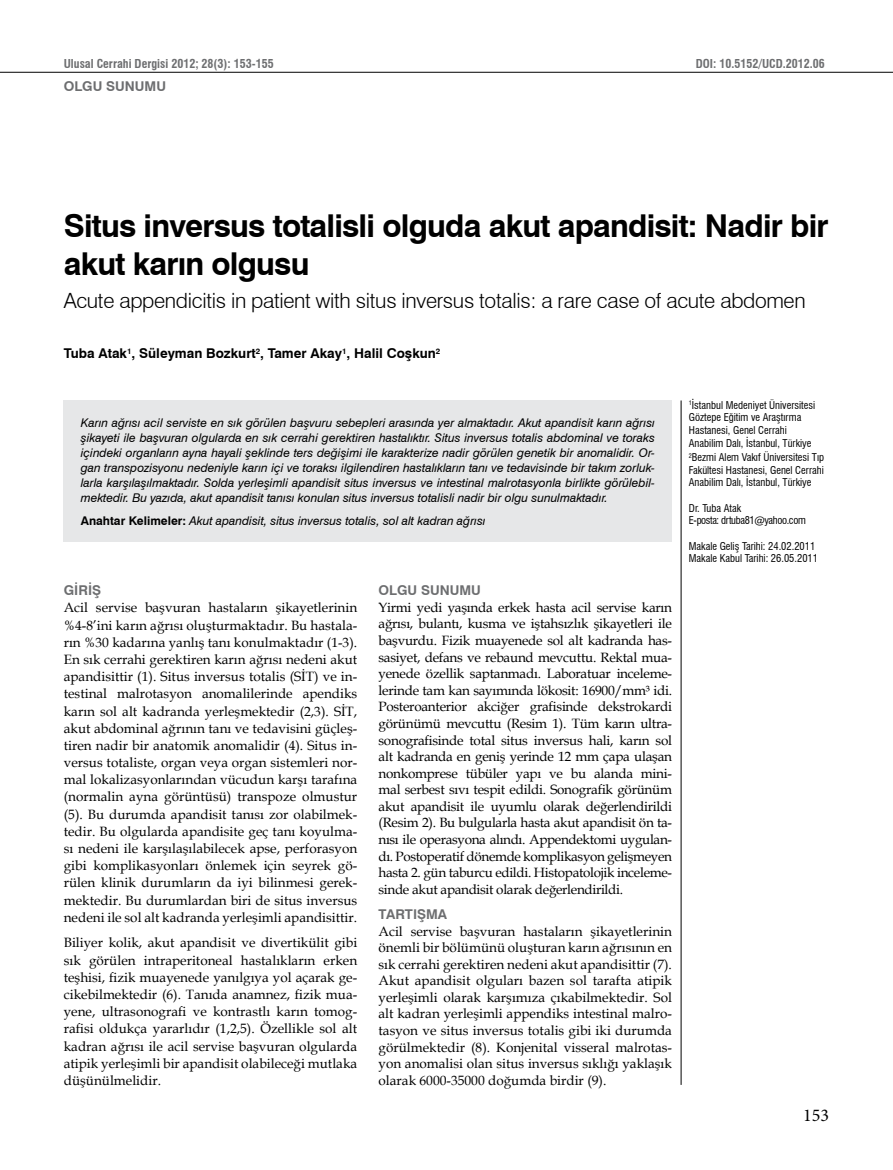
<style>
.page{position:relative;width:893px;height:1170px;background:#fff}
.page>*{position:absolute;margin:0;border:0;box-sizing:border-box;transform-origin:0 0}
.t1{font:700 31.5px/37.8px "Swiss 721 BT";letter-spacing:-.025em;color:#000}
.t2{font:300 21px "Swiss 721 BT";letter-spacing:-.015em;color:#000}
.t3{font:18px "Minion Pro";color:#000}
.t4{font:13.5px/17.1px "Book Antiqua";color:#000;text-align:justify}
.t5{font:700 13.5px "Swiss 721 BT";color:#000}
.t6{font:700 13.5px "Swiss 721 BT";color:#6d6e70}
.t7{font:italic 12px/15px "Swiss 721 BT";color:#000;text-align:justify}
.t8{font:700 condensed 12px "Swiss 721 BT";color:#6d6e70}
.t9{font:condensed 10.5px/12.6px "Swiss 721 BT";color:#000}
.t10{font:condensed 10.5px/12.6px "Swiss 721 BT";letter-spacing:-.035em;color:#000}
.s1{font-weight:700;font-style:normal}
</style>
<div class="page">
<hr style="left:681px;top:400px;width:1px;height:684px;background:#000">
<div style="left:64px;top:400px;width:608px;height:142px;background:#e6e7e8"></div>
<hr style="left:0;top:72px;width:893px;height:1px;background:#000">
<p class="t8" style="left:64px;top:59px;width:211px">Ulusal Cerrahi Dergisi 2012; 28(3): 153-155</p>
<p class="t8" style="left:696px;top:59px;width:131px">DOI: 10.5152/UCD.2012.06</p>
<p class="t6" style="left:64px;top:78px;width:104px">OLGU SUNUMU</p>
<h1 class="t1" style="left:64px;top:206px;width:766px">Situs inversus totalisli olguda akut apandisit: Nadir bir akut karın olgusu</h1>
<h2 class="t2" style="left:64px;top:293px;width:743px">Acute appendicitis in patient with situs inversus totalis: a rare case of acute abdomen</h2>
<p class="t5" style="left:64px;top:345px;width:378px">Tuba Atak<sup>1</sup>, Süleyman Bozkurt<sup>2</sup>, Tamer Akay<sup>1</sup>, Halil Coşkun<sup>2</sup></p>
<p class="t7" style="left:81px;top:415px;width:576px">Karın ağrısı acil serviste en sık görülen başvuru sebepleri arasında yer almaktadır. Akut apandisit karın ağrısı şikayeti ile başvuran olgularda en sık cerrahi gerektiren hastalıktır. Situs inversus totalis abdominal ve toraks içindeki organların ayna hayali şeklinde ters değişimi ile karakterize nadir görülen genetik bir anomalidir. Or&shy;gan transpozisyonu nedeniyle karın içi ve toraksı ilgilendiren hastalıkların tanı ve tedavisinde bir takım zorluk&shy;larla karşılaşılmaktadır. Solda yerleşimli apandisit situs inversus ve intestinal malrotasyonla birlikte görülebil&shy;mektedir. Bu yazıda, akut apandisit tanısı konulan situs inversus totalisli nadir bir olgu sunulmaktadır.</p>
<p class="t7" style="left:81px;top:513px;width:406px"><span class="s1">Anahtar Kelimeler:</span> Akut apandisit, situs inversus totalis, sol alt kadran ağrısı</p>
<p class="t6" style="left:64px;top:582px;width:39px">GİRİŞ</p>
<p class="t4" style="left:64px;top:599px;width:295px">Acil servise başvuran hastaların şikayetlerinin %4-8’ini karın ağrısı oluşturmaktadır. Bu hastala&shy;rın %30 kadarına yanlış tanı konulmaktadır (1-3).<br>En sık cerrahi gerektiren karın ağrısı nedeni akut apandisittir (1). Situs inversus totalis (SİT) ve in&shy;testinal malrotasyon anomalilerinde apendiks karın sol alt kadranda yerleşmektedir (2,3). SİT, akut abdominal ağrının tanı ve tedavisini güçleş&shy;tiren nadir bir anatomik anomalidir (4). Situs in&shy;versus totaliste, organ veya organ sistemleri nor&shy;mal lokalizasyonlarından vücudun karşı tarafına (normalin ayna görüntüsü) transpoze olmustur (5). Bu durumda apandisit tanısı zor olabilmek&shy;tedir. Bu olgularda apandisite geç tanı koyulma&shy;sı nedeni ile karşılaşılabilecek apse, perforasyon gibi komplikasyonları önlemek için seyrek gö&shy;rülen klinik durumların da iyi bilinmesi gerek&shy;mektedir. Bu durumlardan biri de situs inversus nedeni ile sol alt kadranda yerleşimli apandisittir.</p>
<p class="t4" style="left:64px;top:933px;width:295px">Biliyer kolik, akut apandisit ve divertikülit gibi sık görülen intraperitoneal hastalıkların erken teşhisi, fizik muayenede yanılgıya yol açarak ge&shy;cikebilmektedir (6). Tanıda anamnez, fizik mua&shy;yene, ultrasonografi ve kontrastlı karın tomog&shy;rafisi oldukça yararlıdır (1,2,5). Özellikle sol alt kadran ağrısı ile acil servise başvuran olgularda atipik yerleşimli bir apandisit olabileceği mutlaka düşünülmelidir.</p>
<p class="t6" style="left:379px;top:582px;width:104px">OLGU SUNUMU</p>
<p class="t4" style="left:379px;top:598px;width:295px;line-height:16.6px">Yirmi yedi yaşında erkek hasta acil servise karın ağrısı, bulantı, kusma ve iştahsızlık şikayetleri ile başvurdu. Fizik muayenede sol alt kadranda has&shy;sasiyet, defans ve rebaund mevcuttu. Rektal mua&shy;yenede özellik saptanmadı. Laboratuar inceleme&shy;lerinde tam kan sayımında lökosit: 16900/mm³ idi.<br>Posteroanterior akciğer grafisinde dekstrokardi görünümü mevcuttu (Resim 1). Tüm karın ultra&shy;sonografisinde total situs inversus hali, karın sol alt kadranda en geniş yerinde 12 mm çapa ulaşan nonkomprese tübüler yapı ve bu alanda mini&shy;mal serbest sıvı tespit edildi. Sonografik görünüm akut apandisit ile uyumlu olarak değerlendirildi (Resim 2). Bu bulgularla hasta akut apandisit ön ta&shy;nısı ile operasyona alındı. Appendektomi uygulan&shy;dı. Postoperatif dönemde komplikasyon gelişmeyen hasta 2. gün taburcu edildi. Histopatolojik inceleme&shy;sinde akut apandisit olarak değerlendirildi.</p>
<p class="t6" style="left:379px;top:905px;width:70px">TARTIŞMA</p>
<p class="t4" style="left:379px;top:922px;width:295px;line-height:16.6px">Acil servise başvuran hastaların şikayetlerinin önemli bir bölümünü oluşturan karın ağrısının en sık cerrahi gerektiren nedeni akut apandisittir (7).<br>Akut apandisit olguları bazen sol tarafta atipik yerleşimli olarak karşımıza çıkabilmektedir. Sol alt kadran yerleşimli appendiks intestinal malro&shy;tasyon ve situs inversus totalis gibi iki durumda görülmektedir (8). Konjenital visseral malrotas&shy;yon anomalisi olan situs inversus sıklığı yaklaşık olarak 6000-35000 doğumda birdir (9).</p>
<p class="t9" style="left:689px;top:398px;width:128px"><sup>1</sup>İstanbul Medeniyet Üniversitesi<br>Göztepe Eğitim ve Araştırma<br>Hastanesi, Genel Cerrahi<br>Anabilim Dalı, İstanbul, Türkiye</p>
<p class="t9" style="left:689px;top:451px;width:137px;text-align:justify"><sup>2</sup>Bezmi Alem Vakıf Üniversitesi Tıp Fakültesi Hastanesi, Genel Cerrahi Anabilim Dalı, İstanbul, Türkiye</p>
<p class="t10" style="left:689px;top:501px;width:118px">Dr. Tuba Atak<br>E-posta: drtuba81@yahoo.com</p>
<p class="t9" style="left:689px;top:539px;width:131px">Makale Geliş Tarihi: 24.02.2011<br>Makale Kabul Tarihi: 26.05.2011</p>
<h3 class="t3" style="left:803px;top:1104px;width:27px">153</h3>
</div>
